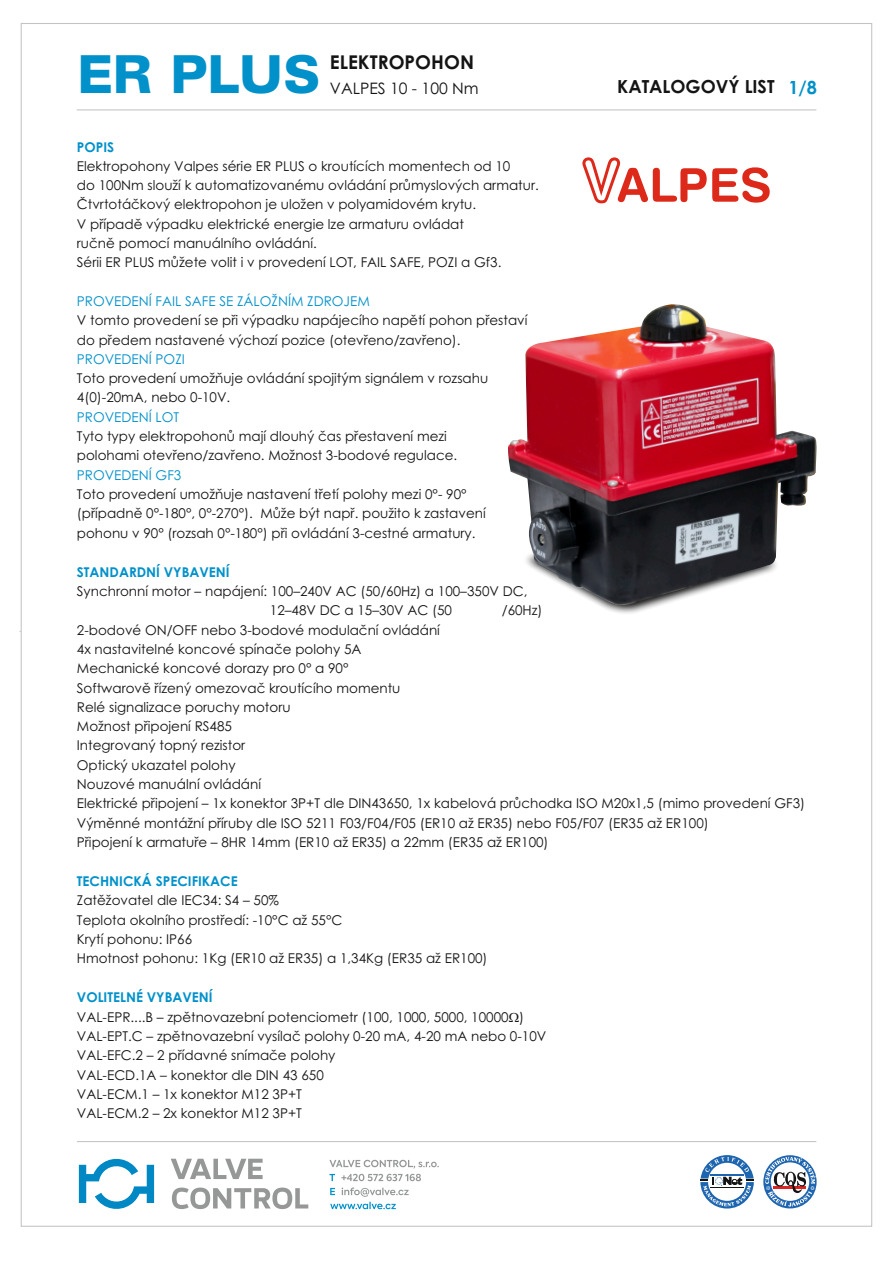
<style>
.page{position:relative;width:893px;height:1263px;background:#fff}
.page>*{position:absolute;margin:0;border:0;box-sizing:border-box;transform-origin:0 0}
.t1{font:900 expanded 52.5px "Zurich BT";color:#0091ca;scale:.91 1}
.t2{font:700 18.9px "Century Gothic";color:#141414}
.t3{font:700 18px "Century Gothic";color:#141414}
.t4{font:15.75px "Century Gothic";color:#141414}
.t5{font:13.5px/19.4px "Century Gothic";color:#141414}
.t6{font:13.5px "Century Gothic";color:#0091ca}
.t7{font:700 13.5px "Century Gothic";color:#0091ca}
.s1{font-size:18.15px;color:#0091ca}
</style>
<div class="page">
<hr style="left:77px;top:109px;width:739px;height:1px;background:#c3c3c3">
<hr style="left:77px;top:1141px;width:739px;height:1px;background:#c3c3c3">
<svg style="left:171px;top:1159px;width:137px;height:50px"></svg>
<svg style="left:79px;top:1158px;width:75px;height:51px"></svg>
<svg style="left:329px;top:1160px;width:110px;height:8px"></svg>
<svg style="left:329px;top:1174px;width:6px;height:7px"></svg>
<svg style="left:341px;top:1174px;width:80px;height:7px"></svg>
<svg style="left:330px;top:1187px;width:79px;height:22px"></svg>
<svg style="left:763px;top:1155px;width:54px;height:53px"></svg>
<svg style="left:765px;top:1157px;width:51px;height:49px"></svg>
<svg style="left:700px;top:1155px;width:54px;height:53px"></svg>
<hr style="left:710px;top:1175px;width:34px;height:1px;background:#1e65af">
<hr style="left:710px;top:1186px;width:34px;height:1px;background:#141414">
<svg style="left:582px;top:157px;width:188px;height:47px"></svg>
<img style="left:508px;top:304px;width:309px;height:303px">
<h1 class="t1" style="left:77px;top:53px;width:269px">ER PLUS</h1>
<h2 class="t2" style="left:330px;top:55px;width:146px">ELEKTROPOHON</h2>
<p class="t4" style="left:330px;top:82px;width:150px">VALPES 10 - 100 Nm</p>
<h3 class="t3" style="left:617px;top:80px;width:201px">KATALOGOVÝ LIST <span class="s1">1/8</span></h3>
<p class="t7" style="left:77px;top:141px;width:39px">POPIS</p>
<p class="t5" style="left:77px;top:157px;width:463px">Elektropohony Valpes série ER PLUS o kroutících momentech od 10<br>do 100Nm slouží k automatizovanému ovládání průmyslových armatur.<br>Čtvrtotáčkový elektropohon je uložen v polyamidovém krytu.<br>V případě výpadku elektrické energie lze armaturu ovládat<br>ručně pomocí manuálního ovládání.<br>Sérii ER PLUS můžete volit i v provedení LOT, FAIL SAFE, POZI a Gf3.</p>
<p class="t6" style="left:77px;top:296px;width:294px">PROVEDENÍ FAIL SAFE SE ZÁLOŽNÍM ZDROJEM</p>
<p class="t5" style="left:77px;top:312px;width:452px">V tomto provedení se při výpadku napájecího napětí pohon přestaví do předem nastavené výchozí pozice (otevřeno/zavřeno).</p>
<p class="t6" style="left:77px;top:354px;width:109px">PROVEDENÍ POZI</p>
<p class="t5" style="left:77px;top:370px;width:413px">Toto provedení umožňuje ovládání spojitým signálem v rozsahu<br>4(0)-20mA, nebo 0-10V.</p>
<p class="t6" style="left:77px;top:412px;width:104px">PROVEDENÍ LOT</p>
<p class="t5" style="left:77px;top:428px;width:382px">Tyto typy elektropohonů mají dlouhý čas přestavení mezi polohami otevřeno/zavřeno. Možnost 3-bodové regulace.</p>
<p class="t6" style="left:77px;top:469px;width:106px">PROVEDENÍ GF3</p>
<p class="t5" style="left:77px;top:486px;width:410px">Toto provedení umožňuje nastavení třetí polohy mezi 0°- 90° (případně 0°-180°, 0°-270°). Může být např. použito k zastavení pohonu v 90° (rozsah 0°-180°) při ovládání 3-cestné armatury.</p>
<p class="t7" style="left:77px;top:567px;width:154px">STANDARDNÍ VYBAVENÍ</p>
<p class="t5" style="left:270px;top:583px;width:259px;text-indent:-193px">Synchronní motor – napájení: 100–240V AC (50/60Hz) a 100–350V DC,<br>12–48V DC a 15–30V AC (50</p>
<p class="t5" style="left:502px;top:602px;width:42px">/60Hz)</p>
<p class="t5" style="left:77px;top:621px;width:730px">2-bodové ON/OFF nebo 3-bodové modulační ovládání<br>4x nastavitelné koncové spínače polohy 5A<br>Mechanické koncové dorazy pro 0° a 90°<br>Softwarově řízený omezovač kroutícího momentu<br>Relé signalizace poruchy motoru<br>Možnost připojení RS485<br>Integrovaný topný rezistor<br>Optický ukazatel polohy<br>Nouzové manuální ovládání<br>Elektrické připojení – 1x konektor 3P+T dle DIN43650, 1x kabelová průchodka ISO M20x1,5 (mimo provedení GF3)<br>Výměnné montážní příruby dle ISO 5211 F03/F04/F05 (ER10 až ER35) nebo F05/F07 (ER35 až ER100)<br>Připojení k armatuře – 8HR 14mm (ER10 až ER35) a 22mm (ER35 až ER100)</p>
<p class="t7" style="left:77px;top:876px;width:162px">TECHNICKÁ SPECIFIKACE</p>
<p class="t5" style="left:77px;top:892px;width:412px">Zatěžovatel dle IEC34: S4 – 50%<br>Teplota okolního prostředí: -10°C až 55°C<br>Krytí pohonu: IP66<br>Hmotnost pohonu: 1Kg (ER10 až ER35) a 1,34Kg (ER35 až ER100)</p>
<p class="t7" style="left:77px;top:992px;width:137px">VOLITELNÉ VYBAVENÍ</p>
<p class="t5" style="left:77px;top:1008px;width:471px">VAL-EPR....B – zpětnovazební potenciometr (100, 1000, 5000, 10000 )<br>VAL-EPT.C – zpětnovazební vysílač polohy 0-20 mA, 4-20 mA nebo 0-10V VAL-EFC.2 – 2 přídavné snímače polohy<br>VAL-ECD.1A – konektor dle DIN 43 650<br>VAL-ECM.1 – 1x konektor M12 3P+T<br>VAL-ECM.2 – 2x konektor M12 3P+T</p>
</div>
